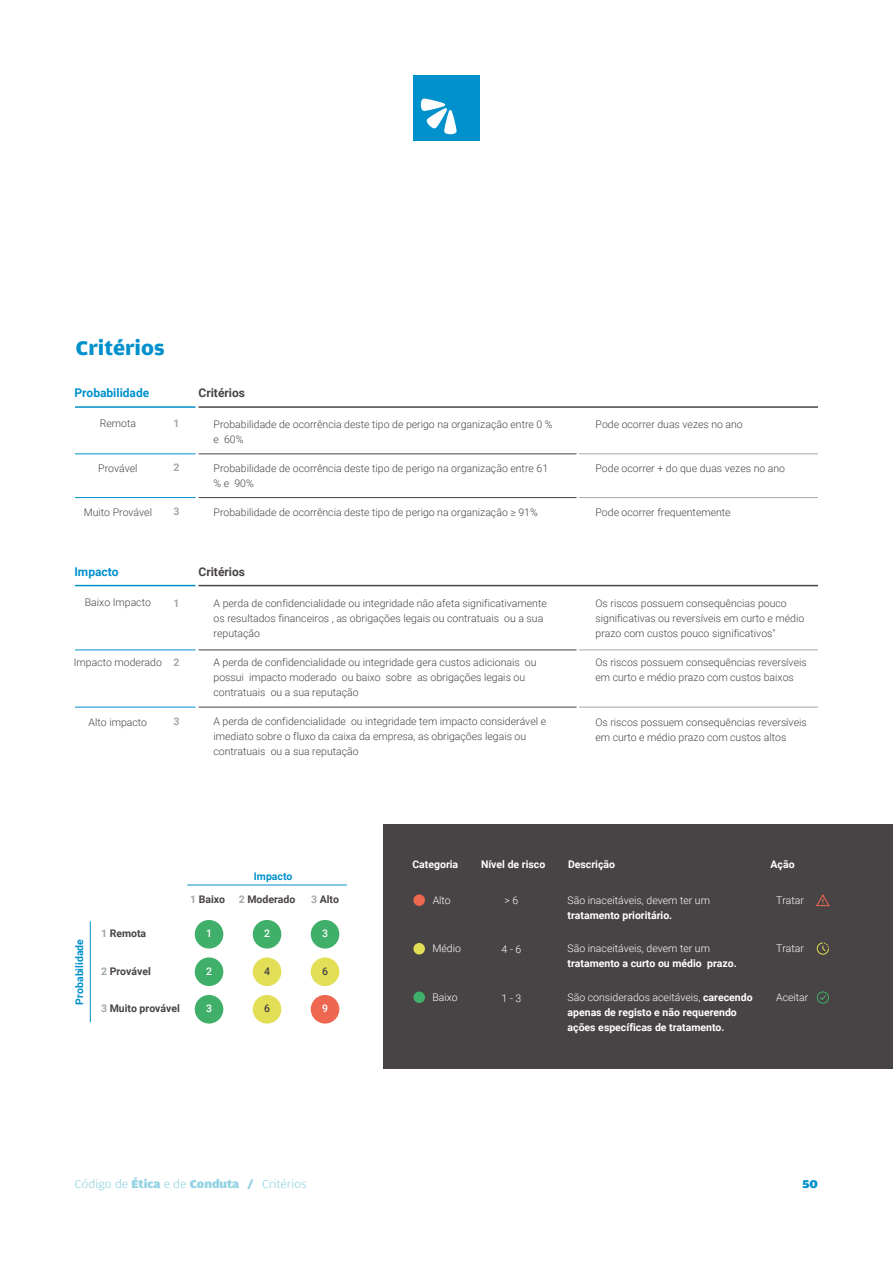
<style>
.page{position:relative;width:893px;height:1263px;background:#fff}
.page>*{position:absolute;margin:0;border:0;box-sizing:border-box;transform-origin:0 0}
.t1{font:700 21px "Amplitude Wide";color:#0091cc}
.t2{font:300 12px "Amplitude Wide";color:#92d2e3}
.t3{font:700 12px "Roboto";color:#0091cc}
.t4{font:700 12px "Roboto";color:#484344}
.t5{font:900 12px "Amplitude Wide";color:#0091cc}
.t6{font:300 10.5px/15px "Roboto";color:#484344}
.t7{font:700 10.5px/15px "Roboto";color:#fff}
.t8{font:300 10.5px "Roboto";color:#fff}
.t9{font:700 10.5px "Roboto";color:#484344}
.t10{font:700 10.5px "Roboto";color:#0091cc}
.t11{font:500 10.5px "Roboto";color:#fff}
.t12{font:700 10.5px "Roboto";color:#a2a7aa}
.t13{font:500 10.5px "Roboto";color:#484344}
.s1{font-weight:700;color:#a2a7aa}
.s2{color:#a2a7aa}
.s3{font-weight:300}
.s4{font-weight:900}
</style>
<div class="page">
<div style="left:384px;top:824px;width:509px;height:245px;background:#484344"></div>
<div style="left:413px;top:75px;width:67px;height:66px;background:#0091cc"></div>
<svg style="left:421px;top:98px;width:36px;height:36px"></svg>
<div style="left:413px;top:894px;width:12px;height:12px;background:#ed6751;border-radius:50%"></div>
<div style="left:413px;top:943px;width:12px;height:11px;background:#e2de55;border-radius:50%"></div>
<div style="left:413px;top:991px;width:12px;height:12px;background:#40af6a;border-radius:50%"></div>
<svg style="left:816px;top:991px;width:13px;height:13px"></svg>
<svg style="left:816px;top:894px;width:14px;height:12px"></svg>
<svg style="left:816px;top:942px;width:13px;height:13px"></svg>
<hr style="left:75px;top:406px;width:121px;height:2px;background:#0091cc">
<hr style="left:75px;top:453px;width:121px;height:1px;background:#0091cc">
<hr style="left:75px;top:497px;width:121px;height:1px;background:#0091cc">
<hr style="left:199px;top:406px;width:619px;height:2px;background:#484344">
<hr style="left:199px;top:453px;width:378px;height:1px;background:#484344">
<hr style="left:199px;top:497px;width:378px;height:1px;background:#484344">
<hr style="left:579px;top:453px;width:239px;height:1px;background:#a2a7aa">
<hr style="left:579px;top:497px;width:239px;height:1px;background:#a2a7aa">
<hr style="left:75px;top:585px;width:121px;height:1px;background:#0091cc">
<hr style="left:75px;top:649px;width:121px;height:1px;background:#0091cc">
<hr style="left:199px;top:585px;width:619px;height:1px;background:#484344">
<hr style="left:199px;top:649px;width:378px;height:1px;background:#484344">
<hr style="left:579px;top:649px;width:239px;height:1px;background:#a2a7aa">
<hr style="left:75px;top:707px;width:121px;height:1px;background:#0091cc">
<hr style="left:199px;top:707px;width:378px;height:1px;background:#484344">
<hr style="left:579px;top:707px;width:239px;height:1px;background:#a2a7aa">
<div style="left:195px;top:920px;width:28px;height:28px;background:#40af6a;border-radius:50%"></div>
<div style="left:253px;top:920px;width:28px;height:28px;background:#40af6a;border-radius:50%"></div>
<div style="left:311px;top:920px;width:28px;height:28px;background:#40af6a;border-radius:50%"></div>
<div style="left:195px;top:957px;width:28px;height:29px;background:#40af6a;border-radius:50%"></div>
<div style="left:253px;top:957px;width:28px;height:29px;background:#e2de55;border-radius:50%"></div>
<div style="left:311px;top:957px;width:28px;height:29px;background:#e2de55;border-radius:50%"></div>
<div style="left:195px;top:995px;width:28px;height:28px;background:#40af6a;border-radius:50%"></div>
<div style="left:253px;top:995px;width:28px;height:28px;background:#e2de55;border-radius:50%"></div>
<div style="left:311px;top:995px;width:28px;height:28px;background:#ed6751;border-radius:50%"></div>
<hr style="left:90px;top:921px;width:1px;height:101px;background:#0091cc">
<hr style="left:187px;top:885px;width:160px;height:1px;background:#0091cc">
<h1 class="t1" style="left:76px;top:337px;width:90px">Critérios</h1>
<p class="t3" style="left:74px;top:384px;width:76px">Probabilidade</p>
<p class="t6" style="left:100px;top:416px;width:38px">Remota</p>
<p class="t6" style="left:214px;top:416px;width:341px">Probabilidade de ocorrência deste tipo de perigo na organização entre 0 % e 60%</p>
<p class="t4" style="left:199px;top:384px;width:48px">Critérios</p>
<p class="t12" style="left:174px;top:416px;width:8px">1</p>
<p class="t6" style="left:595px;top:417px;width:149px">Pode ocorrer duas vezes no ano</p>
<p class="t6" style="left:98px;top:460px;width:41px">Provável</p>
<p class="t6" style="left:214px;top:460px;width:336px">Probabilidade de ocorrência deste tipo de perigo na organização entre 61 % e 90%</p>
<p class="t12" style="left:174px;top:460px;width:8px">2</p>
<p class="t6" style="left:595px;top:460px;width:191px">Pode ocorrer + do que duas vezes no ano</p>
<p class="t6" style="left:84px;top:504px;width:70px">Muito Provável</p>
<p class="t12" style="left:174px;top:504px;width:8px">3</p>
<p class="t6" style="left:214px;top:504px;width:326px">Probabilidade de ocorrência deste tipo de perigo na organização ≥ 91%</p>
<p class="t6" style="left:595px;top:505px;width:137px">Pode ocorrer frequentemente</p>
<p class="t3" style="left:74px;top:563px;width:46px">Impacto</p>
<p class="t4" style="left:199px;top:563px;width:48px">Critérios</p>
<p class="t6" style="left:85px;top:594px;width:68px">Baixo Impacto</p>
<p class="t12" style="left:174px;top:596px;width:8px">1</p>
<p class="t6" style="left:214px;top:595px;width:335px">A perda de confidencialidade ou integridade não afeta significativamente os resultados financeiros , as obrigações legais ou contratuais ou a sua reputação</p>
<p class="t6" style="left:74px;top:654px;width:107px">Impacto moderado <span class="s1">2</span></p>
<p class="t6" style="left:214px;top:655px;width:324px">A perda de confidencialidade ou integridade gera custos adicionais ou possui impacto moderado ou baixo sobre as obrigações legais ou contratuais ou a sua reputação</p>
<p class="t6" style="left:595px;top:654px;width:213px">Os riscos possuem consequências reversíveis em curto e médio prazo com custos baixos</p>
<p class="t6" style="left:89px;top:714px;width:60px">Alto impacto</p>
<p class="t12" style="left:174px;top:714px;width:8px">3</p>
<p class="t6" style="left:214px;top:714px;width:334px">A perda de confidencialidade ou integridade tem impacto considerável e imediato sobre o fluxo da caixa da empresa, as obrigações legais ou contratuais ou a sua reputação</p>
<p class="t6" style="left:595px;top:714px;width:213px">Os riscos possuem consequências reversíveis em curto e médio prazo com custos altos</p>
<p class="t6" style="left:595px;top:595px;width:210px">Os riscos possuem consequências pouco significativas ou reversíveis em curto e médio prazo com custos pouco significativos"</p>
<p class="t10" style="left:72px;top:1004px;width:67px;rotate:-90deg">Probabilidade</p>
<p class="t10" style="left:254px;top:868px;width:40px">Impacto</p>
<p class="t9" style="left:190px;top:892px;width:37px"><span class="s2">1</span> Baixo</p>
<p class="t9" style="left:239px;top:892px;width:58px"><span class="s2">2</span> Moderado</p>
<p class="t9" style="left:311px;top:892px;width:29px"><span class="s2">3</span> Alto</p>
<p class="t9" style="left:101px;top:926px;width:47px"><span class="s2">1</span> Remota</p>
<p class="t11" style="left:206px;top:926px;width:7px">1</p>
<p class="t11" style="left:264px;top:926px;width:7px">2</p>
<p class="t11" style="left:322px;top:926px;width:7px">3</p>
<p class="t9" style="left:101px;top:964px;width:51px"><span class="s2">2</span> Provável</p>
<p class="t11" style="left:206px;top:964px;width:7px">2</p>
<p class="t13" style="left:264px;top:964px;width:7px">4</p>
<p class="t13" style="left:322px;top:964px;width:7px">6</p>
<p class="t9" style="left:101px;top:1001px;width:80px"><span class="s2">3</span> Muito provável</p>
<p class="t11" style="left:206px;top:1001px;width:7px">3</p>
<p class="t13" style="left:264px;top:1001px;width:7px">6</p>
<p class="t11" style="left:322px;top:1001px;width:7px">9</p>
<p class="t7" style="left:412px;top:856px;width:47px">Categoria</p>
<p class="t7" style="left:481px;top:856px;width:66px">Nível de risco</p>
<p class="t7" style="left:568px;top:856px;width:49px">Descrição</p>
<p class="t7" style="left:770px;top:856px;width:26px">Ação</p>
<p class="t8" style="left:433px;top:893px;width:20px">Alto</p>
<p class="t8" style="left:505px;top:892px;width:15px">&gt; 6</p>
<p class="t8" style="left:568px;top:893px;width:144px">São inaceitáveis, devem ter um</p>
<p class="t8" style="left:776px;top:892px;width:29px">Tratar</p>
<p class="t7" style="left:568px;top:907px;width:106px">tratamento prioritário.</p>
<p class="t8" style="left:432px;top:941px;width:30px">Médio</p>
<p class="t8" style="left:502px;top:942px;width:21px">4 - 6</p>
<p class="t8" style="left:568px;top:941px;width:144px">São inaceitáveis, devem ter um</p>
<p class="t7" style="left:568px;top:956px;width:171px">tratamento a curto ou médio prazo.</p>
<p class="t8" style="left:776px;top:941px;width:29px">Tratar</p>
<p class="t8" style="left:432px;top:989px;width:27px">Baixo</p>
<p class="t8" style="left:502px;top:990px;width:21px">1 - 3</p>
<p class="t7" style="left:568px;top:989px;width:186px"><span class="s3">São considerados aceitáveis,</span> carecendo apenas de registo e não requerendo ações específicas de tratamento.</p>
<p class="t8" style="left:776px;top:989px;width:34px">Aceitar</p>
<p class="t2" style="left:75px;top:1177px;width:233px">Código de <span class="s4">Ética</span> e de <span class="s4">Conduta /</span> Critérios</p>
<p class="t5" style="left:803px;top:1177px;width:17px">50</p>
</div>
